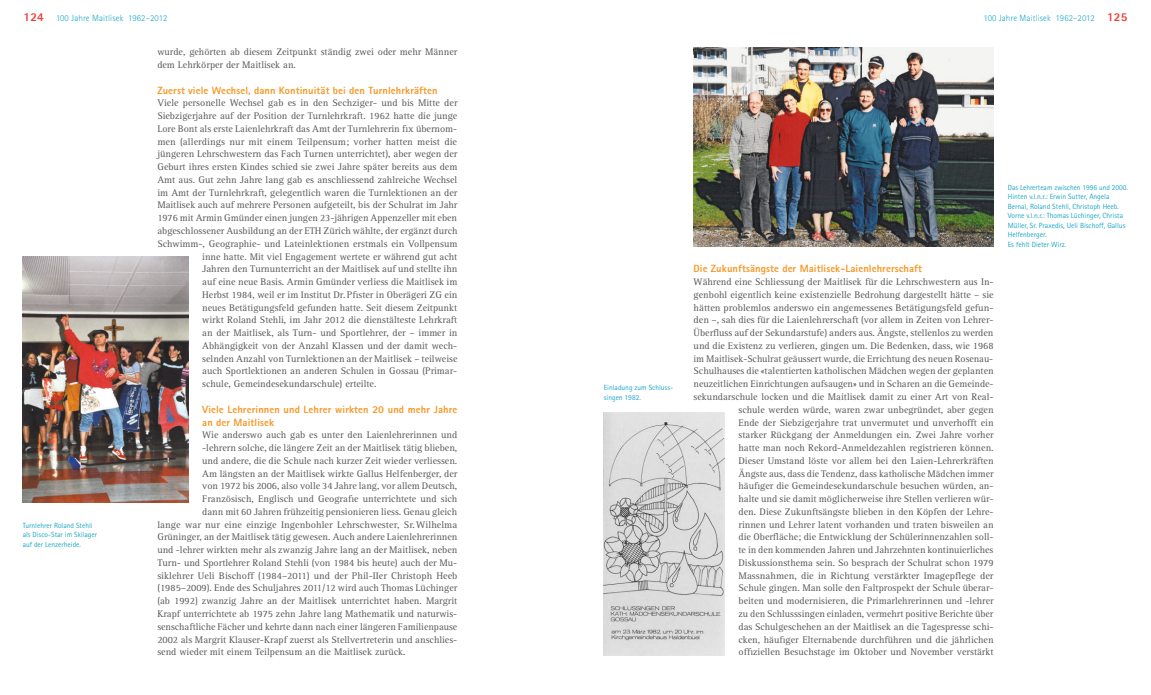
<style>
.page{position:relative;width:1151px;height:695px;background:#fff}
.page>*{position:absolute;margin:0;border:0;box-sizing:border-box;transform-origin:0 0}
.t1{font:800 10.5px/12.8px "Rotis Sans Serif";letter-spacing:.01em;color:#f79727}
.t2{font:9.9px/12.8px "Rotis Serif";color:#57585a}
.t3{font:300 9px "Rotis Sans Serif";letter-spacing:.01em;color:#1aa6c5}
.t4{font:7.5px/9.5px "Rotis Sans Serif";color:#1aa6c5}
.s1{font-weight:800;font-size:12px;color:#ee3e34}
</style>
<div class="page">
<img style="left:23px;top:257px;width:165px;height:245px">
<img style="left:694px;top:48px;width:300px;height:199px">
<img style="left:604px;top:412px;width:120px;height:243px">
<p class="t3" style="left:24px;top:13px;width:145px"><span class="s1">124</span> 100 Jahre Maitlisek 1962–2012</p>
<p class="t3" style="left:983px;top:13px;width:145px">100 Jahre Maitlisek 1962–2012 <span class="s1">125</span></p>
<p class="t2" style="left:157px;top:46px;width:302px">wurde, gehörten ab diesem Zeitpunkt ständig zwei oder mehr Männer dem Lehrkörper der Maitlisek an.</p>
<p class="t1" style="left:157px;top:83px;width:282px">Zuerst viele Wechsel, dann Kontinuität bei den Turnlehrkräften</p>
<p class="t2" style="left:157px;top:97px;width:302px">Viele personelle Wechsel gab es in den Sechziger- und bis Mitte der</p>
<p class="t2" style="left:157px;top:110px;width:302px">Siebzigerjahre auf der Position der Turnlehrkraft. 1962 hatte die junge</p>
<p class="t2" style="left:157px;top:122px;width:301px">Lore Bont als erste Laienlehrkraft das Amt der Turnlehrerin fix übernom-</p>
<p class="t2" style="left:157px;top:135px;width:301px">men (allerdings nur mit einem Teilpensum; vorher hatten meist die</p>
<p class="t2" style="left:157px;top:148px;width:301px">jüngeren Lehrschwestern das Fach Turnen unterrichtet), aber wegen der</p>
<p class="t2" style="left:157px;top:161px;width:301px">Geburt ihres ersten Kindes schied sie zwei Jahre später bereits aus dem</p>
<p class="t2" style="left:157px;top:173px;width:302px">Amt aus. Gut zehn Jahre lang gab es anschliessend zahlreiche Wechsel</p>
<p class="t2" style="left:157px;top:186px;width:301px">im Amt der Turnlehrkraft, gelegentlich waren die Turnlektionen an der</p>
<p class="t2" style="left:157px;top:199px;width:302px">Maitlisek auch auf mehrere Personen aufgeteilt, bis der Schulrat im Jahr</p>
<p class="t2" style="left:157px;top:212px;width:301px">1976 mit Armin Gmünder einen jungen 23-jährigen Appenzeller mit eben</p>
<p class="t2" style="left:157px;top:224px;width:302px">abgeschlossener Ausbildung an der ETH Zürich wählte, der ergänzt durch</p>
<p class="t2" style="left:157px;top:237px;width:301px">Schwimm-, Geographie- und Lateinlektionen erstmals ein Vollpensum</p>
<p class="t2" style="left:202px;top:250px;width:257px">inne hatte. Mit viel Engagement wertete er während gut acht</p>
<p class="t2" style="left:202px;top:263px;width:257px">Jahren den Turnunterricht an der Maitlisek auf und stellte ihn</p>
<p class="t2" style="left:202px;top:275px;width:257px">auf eine neue Basis. Armin Gmünder verliess die Maitlisek im</p>
<p class="t2" style="left:202px;top:288px;width:257px">Herbst 1984, weil er im Institut Dr.Pfister in Oberägeri ZG ein</p>
<p class="t2" style="left:202px;top:301px;width:257px">neues Betätigungsfeld gefunden hatte. Seit diesem Zeitpunkt</p>
<p class="t2" style="left:202px;top:314px;width:257px">wirkt Roland Stehli, im Jahr 2012 die dienstälteste Lehrkraft</p>
<p class="t2" style="left:202px;top:327px;width:257px">an der Maitlisek, als Turn- und Sportlehrer, der – immer in</p>
<p class="t2" style="left:202px;top:339px;width:257px">Abhängigkeit von der Anzahl Klassen und der damit wech-</p>
<p class="t2" style="left:202px;top:352px;width:257px">selnden Anzahl von Turnlektionen an der Maitlisek – teilweise</p>
<p class="t2" style="left:202px;top:365px;width:257px">auch Sportlektionen an anderen Schulen in Gossau (Primar-</p>
<p class="t2" style="left:202px;top:378px;width:176px">schule, Gemeindesekundarschule) erteilte.</p>
<p class="t1" style="left:202px;top:402px;width:257px">Viele Lehrerinnen und Lehrer wirkten 20 und mehr Jahre an der Maitlisek</p>
<p class="t2" style="left:202px;top:429px;width:257px">Wie anderswo auch gab es unter den Laienlehrerinnen und</p>
<p class="t2" style="left:202px;top:441px;width:257px">-lehrern solche, die längere Zeit an der Maitlisek tätig blieben,</p>
<p class="t2" style="left:202px;top:454px;width:257px">und andere, die die Schule nach kurzer Zeit wieder verliessen.</p>
<p class="t2" style="left:202px;top:467px;width:257px">Am längsten an der Maitlisek wirkte Gallus Helfenberger, der</p>
<p class="t2" style="left:202px;top:480px;width:256px">von 1972 bis 2006, also volle 34 Jahre lang, vor allem Deutsch,</p>
<p class="t2" style="left:202px;top:492px;width:257px">Französisch, Englisch und Geografie unterrichtete und sich</p>
<p class="t2" style="left:202px;top:505px;width:256px">dann mit 60 Jahren frühzeitig pensionieren liess. Genau gleich</p>
<p class="t2" style="left:157px;top:518px;width:302px">lange war nur eine einzige Ingenbohler Lehrschwester, Sr.Wilhelma</p>
<p class="t2" style="left:157px;top:531px;width:302px">Grüninger, an der Maitlisek tätig gewesen. Auch andere Laienlehrerinnen</p>
<p class="t2" style="left:157px;top:543px;width:301px">und -lehrer wirkten mehr als zwanzig Jahre lang an der Maitlisek, neben</p>
<p class="t2" style="left:157px;top:556px;width:301px">Turn- und Sportlehrer Roland Stehli (von 1984 bis heute) auch der Mu-</p>
<p class="t2" style="left:157px;top:569px;width:302px">siklehrer Ueli Bischoff (1984–2011) und der Phil-IIer Christoph Heeb</p>
<p class="t2" style="left:157px;top:582px;width:302px">(1985–2009). Ende des Schuljahres 2011/12 wird auch Thomas Lüchinger</p>
<p class="t2" style="left:157px;top:594px;width:302px">(ab 1992) zwanzig Jahre an der Maitlisek unterrichtet haben. Margrit</p>
<p class="t2" style="left:157px;top:607px;width:301px">Krapf unterrichtete ab 1975 zehn Jahre lang Mathematik und naturwis-</p>
<p class="t2" style="left:157px;top:620px;width:302px">senschaftliche Fächer und kehrte dann nach einer längeren Familienpause</p>
<p class="t2" style="left:157px;top:633px;width:301px">2002 als Margrit Klauser-Krapf zuerst als Stellvertreterin und anschlies-</p>
<p class="t2" style="left:157px;top:645px;width:250px">send wieder mit einem Teilpensum an die Maitlisek zurück.</p>
<p class="t4" style="left:1008px;top:182px;width:122px">Das Lehrerteam zwischen 1996 und 2000.<br>Hinten v.l.n.r.: Erwin Sutter, Angela Bernal, Roland Stehli, Christoph Heeb.<br>Vorne v.l.n.r.: Thomas Lüchinger, Christa Müller, Sr. Praxedis, Ueli Bischoff, Gallus Helfenberger.<br>Es fehlt Dieter Wirz.</p>
<p class="t1" style="left:694px;top:262px;width:230px">Die Zukunftsängste der Maitlisek-Laienlehrerschaft</p>
<p class="t2" style="left:694px;top:275px;width:302px;text-align:right">Während eine Schliessung der Maitlisek für die Lehrschwestern aus In&shy;genbohl eigentlich keine existenzielle Bedrohung dargestellt hätte – sie hätten problemlos anderswo ein angemessenes Betätigungsfeld gefun&shy;den –, sah dies für die Laienlehrerschaft (vor allem in Zeiten von Lehrer-Überfluss auf der Sekundarstufe) anders aus. Ängste, stellenlos zu werden und die Existenz zu verlieren, gingen um. Die Bedenken, dass, wie 1968 im Maitlisek-Schulrat geäussert wurde, die Errichtung des neuen Rosenau-Schulhauses die «talentierten katholischen Mädchen wegen der geplanten neuzeitlichen Einrichtungen aufsaugen» und in Scharen an die Gemeinde&shy;sekundarschule locken und die Maitlisek damit zu einer Art von Real&shy;schule werden würde, waren zwar unbegründet, aber gegen<br>Ende der Siebzigerjahre trat unvermutet und unverhofft ein<br>starker Rückgang der Anmeldungen ein. Zwei Jahre vorher<br>hatte man noch Rekord-Anmeldezahlen registrieren können.<br>Dieser Umstand löste vor allem bei den Laien-Lehrerkräften<br>Ängste aus, dass die Tendenz, dass katholische Mädchen immer<br>häufiger die Gemeindesekundarschule besuchen würden, an-<br>halte und sie damit möglicherweise ihre Stellen verlieren wür-<br>den. Diese Zukunftsängste blieben in den Köpfen der Lehre-<br>rinnen und Lehrer latent vorhanden und traten bisweilen an<br>die Oberfläche; die Entwicklung der Schülerinnenzahlen soll-<br>te in den kommenden Jahren und Jahrzehnten kontinuierliches Diskussionsthema sein. So besprach der Schulrat schon 1979<br>Massnahmen, die in Richtung verstärkter Imagepflege der<br>Schule gingen. Man solle den Faltprospekt der Schule überar-<br>beiten und modernisieren, die Primarlehrerinnen und -lehrer<br>zu den Schlusssingen einladen, vermehrt positive Berichte über<br>das Schulgeschehen an der Maitlisek an die Tagespresse schi-<br>cken, häufiger Elternabende durchführen und die jährlichen<br>offiziellen Besuchstage im Oktober und November verstärkt</p>
<p class="t4" style="left:604px;top:383px;width:71px">Einladung zum Schluss&shy;singen 1982.</p>
<p class="t4" style="left:23px;top:520px;width:76px">Turnlehrer Roland Stehli als Disco-Star im Skilager auf der Lenzerheide.</p>
</div>
